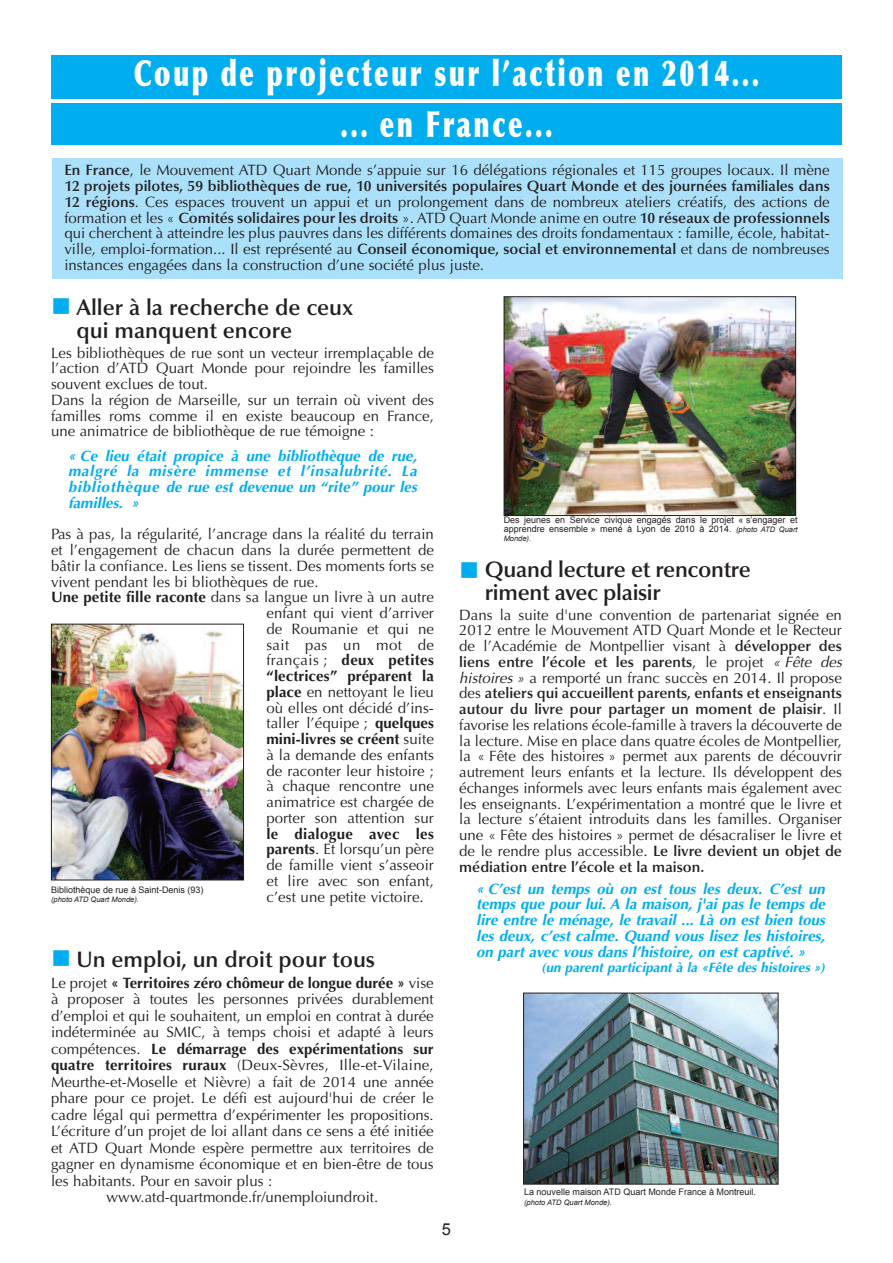
<style>
.page{position:relative;width:893px;height:1263px;background:#fff}
.page>*{position:absolute;margin:0;border:0;box-sizing:border-box;transform-origin:0 0}
.t1{font:900 36px "Optima";letter-spacing:.1em;color:#fff;scale:.7 1}
.t2{font:600 22.5px/22.5px "Optima";color:#231f20}
.t3{font:16.5px "Arial";color:#231f20}
.t4{font:15px/15.8px "Optima";color:#231f20;text-align:justify}
.t5{font:italic 700 15px/15.8px "Optima";color:#00aeef;text-align:justify}
.t6{font:700 15px "Optima";letter-spacing:.005em;color:#231f20}
.t7{font:700 15px "Optima";letter-spacing:.025em;color:#231f20}
.t8{font:15px "Optima";letter-spacing:.025em;color:#231f20}
.t9{font:italic 700 13.5px "Optima";color:#00aeef}
.t10{font:9px/9px "Arial";color:#231f20}
.t11{font:italic 7.5px "Arial";color:#231f20}
.s1{font-weight:600}
.s2{color:#00aeef}
.s3{font-weight:700}
.s4{font-weight:400}
.s5{font-style:italic;font-size:7.5px}
.s6{font-style:italic}
</style>
<div class="page">
<div style="left:51px;top:55px;width:791px;height:44px;background:#00aeef"></div>
<img style="left:53px;top:626px;width:189px;height:252px">
<div style="left:51px;top:624px;width:193px;height:256px;border:1px solid #231f20"></div>
<img style="left:506px;top:298px;width:288px;height:216px">
<div style="left:504px;top:296px;width:292px;height:220px;border:1px solid #231f20"></div>
<img style="left:525px;top:995px;width:251px;height:187px">
<div style="left:523px;top:993px;width:255px;height:191px;border:1px solid #231f20"></div>
<div style="left:51px;top:103px;width:791px;height:42px;background:#00aeef"></div>
<div style="left:52px;top:158px;width:790px;height:120px;background:#aae0f9"></div>
<h1 class="t1" style="left:134px;top:59px;width:895px">Coup de projecteur sur l’action en 2014...</h1>
<h1 class="t1" style="left:341px;top:110px;width:304px">... en France...</h1>
<p class="t4" style="left:64px;top:164px;width:767px"><span class="s1">En France</span>, le Mouvement ATD Quart Monde s’appuie sur 16 délégations régionales et 115 groupes locaux. Il mène <span class="s1">12 projets pilotes, 59 bibliothèques de rue, 10 universités populaires Quart Monde et des journées familiales dans 12 régions</span>. Ces espaces trouvent un appui et un prolongement dans de nombreux ateliers créatifs, des actions de formation et les « <span class="s1">Comités solidaires pour les droits</span> ». ATD Quart Monde anime en outre <span class="s1">10 réseaux de professionnels </span>qui cherchent à atteindre les plus pauvres dans les différents domaines des droits fondamentaux : famille, école, habitat&shy;ville, emploi-formation... Il est représenté au <span class="s1">Conseil économique, social et environnemental</span> et dans de nombreuses instances engagées dans la construction d’une société plus juste.</p>
<h2 class="t2" style="left:77px;top:298px;width:278px;text-indent:-26px"><span class="s2">■</span> Aller à la recherche de ceux qui manquent encore</h2>
<p class="t4" style="left:51px;top:346px;width:384px;text-align:left">Les bibliothèques de rue sont un vecteur irremplaçable de l’action d’ATD Quart Monde pour rejoindre les familles souvent exclues de tout.<br>Dans la région de Marseille, sur un terrain où vivent des familles roms comme il en existe beaucoup en France, une animatrice de bibliothèque de rue témoigne :</p>
<p class="t5" style="left:68px;top:449px;width:350px">« Ce lieu était propice à une bibliothèque de rue, malgré la misère immense et l’insalubrité. La bibliothèque de rue est devenue un “rite” pour les familles. »</p>
<p class="t4" style="left:51px;top:528px;width:384px">Pas à pas, la régularité, l’ancrage dans la réalité du terrain</p>
<p class="t4" style="left:51px;top:543px;width:384px">et l’engagement de chacun dans la durée permettent de</p>
<p class="t4" style="left:51px;top:559px;width:384px">bâtir la confiance. Les liens se tissent. Des moments forts se</p>
<p class="t4" style="left:51px;top:575px;width:269px">vivent pendant les bi bliothèques de rue.</p>
<p class="t4" style="left:51px;top:591px;width:384px"><span class="s3">Une petite fille raconte</span> dans sa langue un livre à un autre</p>
<p class="t4" style="left:266px;top:606px;width:169px">enfant qui vient d’arriver</p>
<p class="t4" style="left:266px;top:622px;width:169px">de Roumanie et qui ne</p>
<p class="t8" style="left:266px;top:638px;width:169px">sait pas un mot de</p>
<p class="t7" style="left:266px;top:654px;width:169px"><span class="s4">français ;</span> deux petites</p>
<p class="t6" style="left:266px;top:670px;width:169px">“lectrices” préparent la</p>
<p class="t4" style="left:266px;top:685px;width:169px"><span class="s3">place</span> en nettoyant le lieu</p>
<p class="t4" style="left:266px;top:701px;width:169px">où elles ont décidé d’ins-</p>
<p class="t4" style="left:266px;top:717px;width:169px">taller l’équipe ; <span class="s3">quelques</span></p>
<p class="t6" style="left:266px;top:733px;width:169px">mini-livres se créent <span class="s4">suite</span></p>
<p class="t4" style="left:266px;top:748px;width:169px">à la demande des enfants</p>
<p class="t4" style="left:266px;top:764px;width:169px">de raconter leur histoire ;</p>
<p class="t4" style="left:266px;top:780px;width:169px">à chaque rencontre une</p>
<p class="t4" style="left:266px;top:795px;width:169px">animatrice est chargée de</p>
<p class="t4" style="left:266px;top:811px;width:169px">porter son attention sur</p>
<p class="t4" style="left:266px;top:827px;width:169px"><span class="s3">le dialogue avec les parents</span>. Et lorsqu’un père de famille vient s’asseoir et lire avec son enfant, c’est une petite victoire.</p>
<p class="t10" style="left:51px;top:885px;width:154px">Bibliothèque de rue à Saint-Denis (93)</p>
<p class="t11" style="left:51px;top:895px;width:89px">(photo ATD Quart Monde).</p>
<h2 class="t2" style="left:51px;top:950px;width:326px"><span class="s2">■</span> Un emploi, un droit pour tous</h2>
<p class="t6" style="left:51px;top:976px;width:384px"><span class="s4">Le projet</span> « Territoires zéro chômeur de longue durée » <span class="s4">vise</span></p>
<p class="t4" style="left:51px;top:992px;width:384px">à proposer à toutes les personnes privées durablement</p>
<p class="t4" style="left:51px;top:1009px;width:384px">d’emploi et qui le souhaitent, un emploi en contrat à durée</p>
<p class="t4" style="left:51px;top:1025px;width:384px">indéterminée au SMIC, à temps choisi et adapté à leurs</p>
<p class="t6" style="left:51px;top:1042px;width:384px"><span class="s4">compétences.</span> Le démarrage des expérimentations sur</p>
<p class="t4" style="left:51px;top:1058px;width:384px"><span class="s3">quatre territoires ruraux</span> (Deux-Sèvres, Ille-et-Vilaine,</p>
<p class="t4" style="left:51px;top:1075px;width:384px">Meurthe-et-Moselle et Nièvre) a fait de 2014 une année</p>
<p class="t4" style="left:51px;top:1091px;width:384px">phare pour ce projet. Le défi est aujourd'hui de créer le</p>
<p class="t4" style="left:51px;top:1108px;width:384px">cadre légal qui permettra d’expérimenter les propositions.</p>
<p class="t4" style="left:51px;top:1124px;width:384px">L’écriture d’un projet de loi allant dans ce sens a été initiée</p>
<p class="t4" style="left:51px;top:1141px;width:384px">et ATD Quart Monde espère permettre aux territoires de</p>
<p class="t4" style="left:51px;top:1157px;width:384px">gagner en dynamisme économique et en bien-être de tous</p>
<p class="t4" style="left:51px;top:1174px;width:223px">les habitants. Pour en savoir plus :</p>
<p class="t4" style="left:107px;top:1190px;width:273px">www.atd-quartmonde.fr/unemploiundroit.</p>
<p class="t3" style="left:442px;top:1220px;width:11px">5</p>
<p class="t10" style="left:504px;top:516px;width:295px">Des jeunes en Service civique engagés dans le projet « s’engager et apprendre ensemble » mené à Lyon de 2010 à 2014. <span class="s5">(photo ATD Quart</span></p>
<p class="t11" style="left:504px;top:535px;width:29px">Monde).</p>
<h2 class="t2" style="left:485px;top:560px;width:268px;text-indent:-26px"><span class="s2">■</span> Quand lecture et rencontre riment avec plaisir</h2>
<p class="t4" style="left:459px;top:608px;width:384px">Dans la suite d'une convention de partenariat signée en 2012 entre le Mouvement ATD Quart Monde et le Recteur de l’Académie de Montpellier visant à <span class="s1">développer des liens entre l’école et les parents</span>, le projet <span class="s6">« Fête des histoires »</span> a remporté un franc succès en 2014. Il propose des <span class="s1">ateliers qui accueillent parents, enfants et enseignants autour du livre pour partager un moment de plaisir</span>. Il favorise les relations école-famille à travers la découverte de la lecture. Mise en place dans quatre écoles de Montpellier, la « Fête des histoires » permet aux parents de découvrir autrement leurs enfants et la lecture. Ils développent des échanges informels avec leurs enfants mais également avec les enseignants. L’expérimentation a montré que le livre et la lecture s’étaient introduits dans les familles. Organiser une « Fête des histoires » permet de désacraliser le livre et de le rendre plus accessible. <span class="s1">Le livre devient un objet de médiation entre l’école et la maison.</span></p>
<p class="t5" style="left:476px;top:882px;width:350px">« C’est un temps où on est tous les deux. C’est un temps que pour lui. A la maison, j'ai pas le temps de lire entre le ménage, le travail ... Là on est bien tous les deux, c’est calme. Quand vous lisez les histoires, on part avec vous dans l’histoire, on est captivé. »</p>
<p class="t9" style="left:541px;top:962px;width:285px">(un parent participant à la «Fête des histoires »)</p>
<p class="t10" style="left:524px;top:1187px;width:233px">La nouvelle maison ATD Quart Monde France à Montreuil.</p>
<p class="t11" style="left:524px;top:1198px;width:89px">(photo ATD Quart Monde).</p>
</div>
